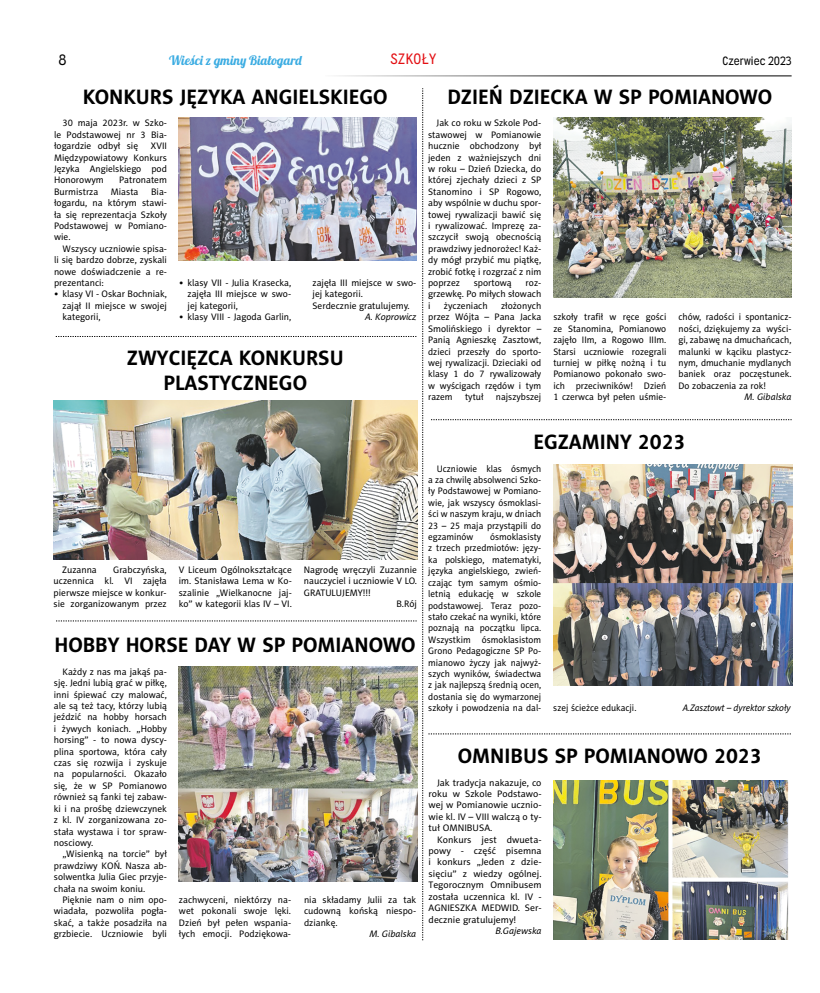
<style>
.page{position:relative;width:820px;height:993px;background:#fff}
.page>*{position:absolute;margin:0;border:0;box-sizing:border-box;transform-origin:0 0}
.t1{font:700 21px/25.2px "Naomi Sans EFN";color:#000;text-align:center}
.t2{font:15px "Wyvern Rg";letter-spacing:.05em;color:#e30f13}
.t3{font:15px "Wyvern Rg";color:#000}
.t4{font:13px "Lobster 1.4";color:#3bace2}
.t5{font:12px "Wyvern Rg";color:#000}
.t6{font:9.5px/11.4px "Naomi Sans EFN";color:#000;text-align:justify}
.t7{font:italic 9.5px "Naomi Sans EFN";color:#000}
.t8{font:italic 9.5px "Naomi Sans EFN";color:#000;scale:.96 1}
</style>
<div class="page">
<hr style="left:325px;top:75px;width:466px;height:1px;background:#000">
<img style="left:179px;top:118px;width:237px;height:143px">
<svg style="left:56px;top:620px;width:360px;height:1px"></svg>
<svg style="left:56px;top:336px;width:360px;height:1px"></svg>
<img style="left:178px;top:666px;width:239px;height:214px">
<svg style="left:422px;top:88px;width:369px;height:851px"></svg>
<img style="left:553px;top:464px;width:239px;height:221px">
<img style="left:553px;top:780px;width:238px;height:158px">
<img style="left:54px;top:400px;width:363px;height:159px">
<h2 class="t3" style="left:58px;top:51px;width:10px">8</h2>
<h3 class="t4" style="left:169px;top:52px;width:134px">Wieści z gminy Białogard</h3>
<h2 class="t2" style="left:390px;top:50px;width:48px">SZKOŁY</h2>
<p class="t5" style="left:722px;top:53px;width:71px">Czerwiec 2023</p>
<h1 class="t1" style="left:83px;top:84px;width:306px">KONKURS JĘZYKA ANGIELSKIEGO</h1>
<p class="t6" style="left:54px;top:117px;width:114px;text-indent:9px">30 maja 2023r. w Szko&shy;le Podstawowej nr 3 Bia&shy;łogardzie odbył się</p>
<h1 class="t1" style="left:447px;top:84px;width:326px">DZIEŃ DZIECKA W SP POMIANOWO</h1>
<p class="t6" style="left:428px;top:117px;width:115px;text-indent:9px">Jak co roku w Szkole Pod&shy;stawowej w Pomianowie hucznie obchodzony był jeden z ważniejszych dni w roku – Dzień Dziecka, do której zjechały dzieci z SP Stanomino i SP Rogowo, aby wspólnie w duchu spor&shy;towej rywalizacji bawić się i rywalizować. Imprezę za&shy;szczycił swoją obecnością prawdziwy jednorożec! Każ&shy;dy mógł przybić mu piątkę, zrobić fotkę i rozgrzać z nim poprzez</p>
<p class="t6" style="left:54px;top:140px;width:114px;text-indent:97px">XVII Międzypowiatowy Konkurs Języka Angielskiego pod Honorowym</p>
<p class="t6" style="left:119px;top:174px;width:49px">Patronatem</p>
<p class="t6" style="left:54px;top:186px;width:114px;text-indent:97px">Bia&shy;łogardu, na którym stawi&shy;ła się reprezentacja Szkoły Podstawowej w Pomiano&shy;wie.</p>
<p class="t6" style="left:54px;top:243px;width:114px;text-indent:9px">Wszyscy uczniowie spisa&shy;li się bardzo dobrze, zyskali nowe doświadczenie a re&shy;prezentanci:</p>
<p class="t6" style="left:63px;top:288px;width:106px;text-indent:-9px">• klasy VI - Oskar Bochniak, zajął II miejsce w swojej kategorii,</p>
<p class="t6" style="left:187px;top:277px;width:105px;text-indent:-9px">• klasy VII - Julia Krasecka, zajęła III miejsce w swo&shy;jej kategorii,</p>
<p class="t6" style="left:54px;top:186px;width:46px">Burmistrza</p>
<p class="t6" style="left:111px;top:186px;width:29px">Miasta</p>
<p class="t6" style="left:312px;top:277px;width:105px;text-align:left">zajęła III miejsce w swo&shy;jej kategorii.<br>Serdecznie gratulujemy.</p>
<p class="t7" style="left:365px;top:311px;width:53px">A. Koprowicz</p>
<p class="t6" style="left:473px;top:277px;width:40px">sportową</p>
<p class="t6" style="left:428px;top:277px;width:115px;text-indent:97px">roz&shy;grzewkę. Po miłych słowach i</p>
<p class="t6" style="left:428px;top:300px;width:115px;text-indent:73px">złożonych przez Wójta – Pana Jacka Smolińskiego i dyrektor – Panią Agnieszkę Zasztowt, dzieci przeszły do sporto&shy;wej rywalizacji. Dzieciaki od klasy 1 do 7 rywalizowały w wyścigach rzędów i tym razem</p>
<p class="t6" style="left:443px;top:300px;width:45px">życzeniach</p>
<p class="t6" style="left:553px;top:311px;width:114px">szkoły trafił w ręce gości ze Stanomina, Pomianowo zajęło IIm, a Rogowo IIIm.<br>Starsi uczniowie rozegrali turniej w piłkę nożną i tu Pomianowo pokonało swo&shy;ich przeciwników! Dzień 1 czerwca był pełen uśmie-</p>
<p class="t6" style="left:678px;top:311px;width:114px">chów, radości i spontanicz&shy;ności, dziękujemy za wyści&shy;gi, zabawę na dmuchańcach, malunki w kąciku plastycz&shy;nym, dmuchanie mydlanych baniek oraz poczęstunek.<br>Do zobaczenia za rok!</p>
<p class="t6" style="left:179px;top:311px;width:114px">• klasy VIII - Jagoda Garlin,</p>
<h1 class="t1" style="left:127px;top:345px;width:218px">ZWYCIĘZCA KONKURSU<br>PLASTYCZNEGO</h1>
<p class="t7" style="left:744px;top:391px;width:48px">M. Gibalska</p>
<p class="t6" style="left:465px;top:391px;width:20px">tytuł</p>
<p class="t6" style="left:495px;top:391px;width:47px">najszybszej</p>
<p class="t6" style="left:54px;top:563px;width:115px;text-indent:59px">Grabczyńska, uczennica kl. VI zajęła pierwsze miejsce w konkur&shy;sie zorganizowanym przez</p>
<p class="t6" style="left:179px;top:563px;width:114px">V Liceum Ogólnokształcące im. Stanisława Lema w Ko&shy;szalinie „Wielkanocne jaj&shy;ko” w kategorii klas IV – VI.</p>
<p class="t6" style="left:304px;top:563px;width:114px">Nagrodę wręczyli Zuzannie</p>
<p class="t6" style="left:62px;top:563px;width:36px">Zuzanna</p>
<p class="t6" style="left:304px;top:575px;width:114px">nauczyciel i uczniowie V LO.</p>
<p class="t6" style="left:304px;top:586px;width:68px">GRATULUJEMY!!!</p>
<p class="t6" style="left:396px;top:597px;width:22px">B.Rój</p>
<h1 class="t1" style="left:54px;top:632px;width:363px">HOBBY HORSE DAY W SP POMIANOWO</h1>
<p class="t6" style="left:54px;top:665px;width:114px;text-indent:9px">Każdy z nas ma jakąś pa&shy;sję. Jedni lubią grać w piłkę, inni śpiewać czy malować, ale są też tacy, którzy lubią jeździć na hobby horsach i żywych koniach. „Hobby horsing” - to nowa dyscy&shy;plina sportowa, która cały czas się rozwija i zyskuje na popularności. Okazało się, że w SP Pomianowo również są fanki tej zabaw&shy;ki i na prośbę dziewczynek z kl. IV zorganizowana zo&shy;stała wystawa i tor spraw&shy;nosciowy.</p>
<p class="t6" style="left:54px;top:848px;width:114px;text-indent:9px">„Wisienką na torcie” był prawdziwy KOŃ. Nasza ab&shy;solwentka Julia Giec przyje&shy;chała na swoim koniu.</p>
<p class="t6" style="left:54px;top:893px;width:114px;text-indent:9px">Pięknie nam o nim opo&shy;wiadała, pozwoliła pogła&shy;skać, a także posadziła na grzbiecie. Uczniowie byli</p>
<p class="t6" style="left:179px;top:893px;width:114px">zachwyceni, niektórzy na&shy;wet pokonali swoje lęki.<br>Dzień był pełen wspania&shy;łych emocji. Podziękowa-</p>
<p class="t6" style="left:304px;top:893px;width:114px">nia składamy Julii za tak cudowną końską niespo&shy;dziankę.</p>
<p class="t7" style="left:369px;top:928px;width:48px">M. Gibalska</p>
<h1 class="t1" style="left:533px;top:429px;width:153px">EGZAMINY 2023</h1>
<p class="t6" style="left:428px;top:462px;width:114px;text-indent:9px">Uczniowie klas ósmych a za chwilę absolwenci Szko&shy;ły Podstawowej w Pomiano&shy;wie, jak wszyscy ósmoklasi&shy;ści w naszym kraju, w dniach 23 – 25 maja przystąpili do egzaminów</p>
<p class="t6" style="left:428px;top:531px;width:114px;text-indent:62px">ósmoklasisty z trzech przedmiotów: języ&shy;ka polskiego, matematyki, języka angielskiego, zwień&shy;czając tym samym ośmio&shy;letnią edukację w szkole podstawowej. Teraz pozo&shy;stało czekać na wyniki, które poznają na początku lipca.<br>Wszystkim ósmoklasistom Grono Pedagogiczne SP Po&shy;mianowo życzy jak najwyż&shy;szych wyników, świadectwa z jak najlepszą średnią ocen, dostania się do wymarzonej szkoły i powodzenia na dal-</p>
<p class="t6" style="left:553px;top:702px;width:85px">szej ścieżce edukacji.</p>
<p class="t8" style="left:682px;top:702px;width:114px">A.Zasztowt – dyrektor szkoły</p>
<h1 class="t1" style="left:457px;top:743px;width:305px">OMNIBUS SP POMIANOWO 2023</h1>
<p class="t6" style="left:428px;top:776px;width:114px;text-indent:9px">Jak tradycja nakazuje, co roku w Szkole Podstawo&shy;wej w Pomianowie ucznio&shy;wie kl. IV – VIII walczą o ty&shy;tuł OMNIBUSA.</p>
<p class="t6" style="left:428px;top:833px;width:114px;text-indent:9px">Konkurs jest dwueta&shy;powy - część pisemna i konkurs „Jeden z dzie&shy;sięciu” z wiedzy ogólnej.<br>Tegorocznym Omnibusem została uczennica kl. IV - AGNIESZKA MEDWID. Ser&shy;decznie gratulujemy!</p>
<p class="t7" style="left:495px;top:925px;width:48px">B.Gajewska</p>
</div>
